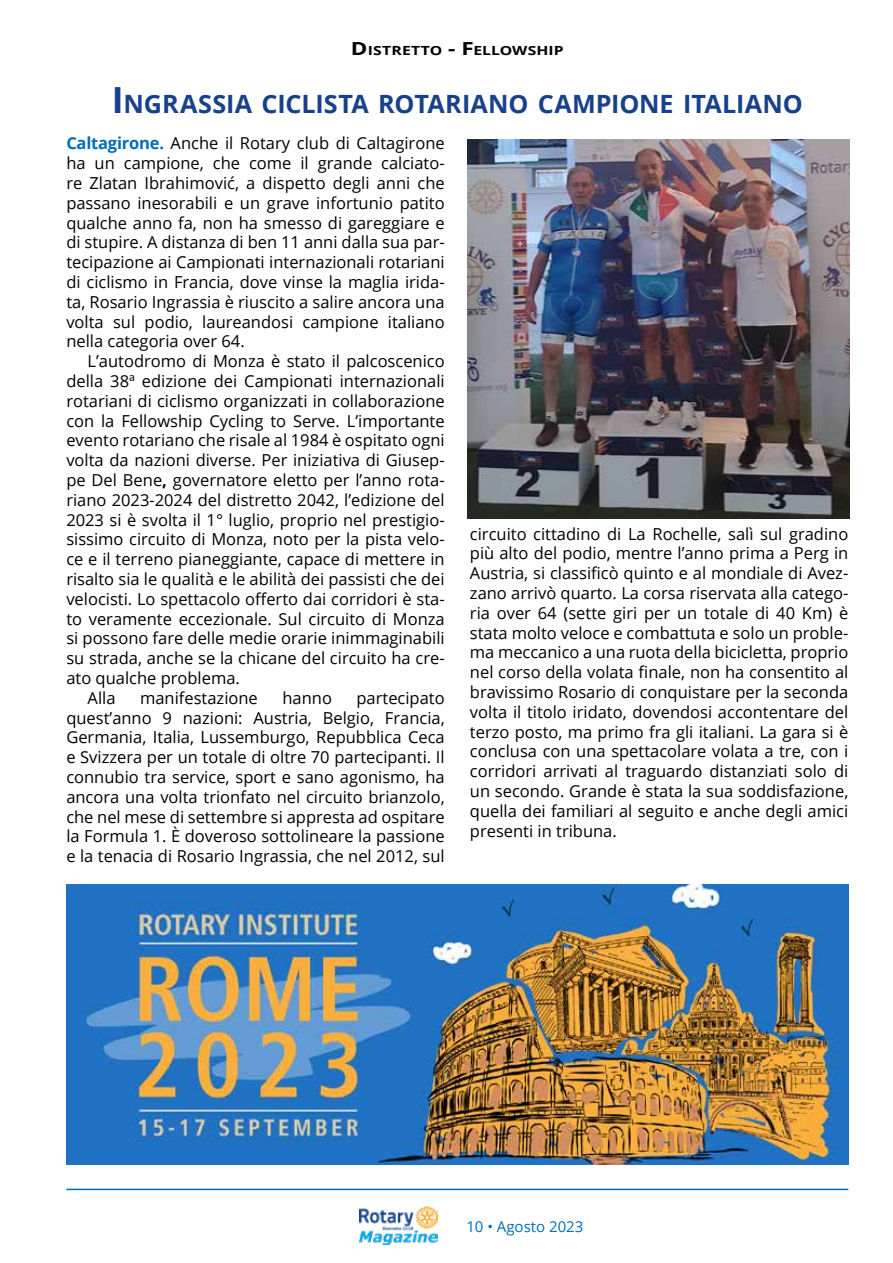
<style>
.page{position:relative;width:893px;height:1263px;background:#fff}
.page>*{position:absolute;margin:0;border:0;box-sizing:border-box;transform-origin:0 0}
.t1{font:700 25.2px "Open Sans";letter-spacing:-.005em;color:#17418a}
.t2{font:16.5px/19.8px "Open Sans";color:#000;text-align:justify}
.t3{font:15px "Open Sans";color:#006db8}
.t4{font:700 12.6px "Open Sans";letter-spacing:.005em;color:#000;scale:1.25 1}
.s1{font-size:18px}
.s2{font-size:36px}
.s3{font-weight:700;color:#006db8}
.s4{font-weight:700}
</style>
<div class="page">
<img style="left:359px;top:1206px;width:78px;height:39px">
<hr style="left:66px;top:1189px;width:782px;height:1px;background:#006db8">
<img style="left:468px;top:140px;width:381px;height:378px">
<img style="left:66px;top:884px;width:782px;height:280px">
<p class="t4" style="left:351px;top:42px;width:170px"><span class="s1">D</span> ISTRETTO <span class="s1">- F</span>ELLOWSHIP</p>
<p class="t1" style="left:112px;top:86px;width:692px"><span class="s2">I</span> NGRASSIA CICLISTA ROTARIANO CAMPIONE ITALIANO</p>
<p class="t2" style="left:66px;top:133px;width:380px"><span class="s3">Caltagirone.</span> Anche il Rotary club di Caltagirone</p>
<p class="t2" style="left:66px;top:153px;width:380px">ha un campione, che come il grande calciato-</p>
<p class="t2" style="left:66px;top:173px;width:380px">re Zlatan Ibrahimović, a dispetto degli anni che</p>
<p class="t2" style="left:66px;top:192px;width:380px">passano inesorabili e un grave infortunio patito</p>
<p class="t2" style="left:66px;top:212px;width:380px">qualche anno fa, non ha smesso di gareggiare e</p>
<p class="t2" style="left:66px;top:232px;width:380px">di stupire. A distanza di ben 11 anni dalla sua par-</p>
<p class="t2" style="left:66px;top:252px;width:380px">tecipazione ai Campionati internazionali rotariani</p>
<p class="t2" style="left:66px;top:272px;width:380px">di ciclismo in Francia, dove vinse la maglia irida-</p>
<p class="t2" style="left:66px;top:291px;width:380px">ta, Rosario Ingrassia è riuscito a salire ancora una</p>
<p class="t2" style="left:66px;top:311px;width:380px">volta sul podio, laureandosi campione italiano</p>
<p class="t2" style="left:66px;top:331px;width:180px">nella categoria over 64.</p>
<p class="t2" style="left:88px;top:351px;width:359px">L’autodromo di Monza è stato il palcoscenico</p>
<p class="t2" style="left:66px;top:371px;width:380px">della 38ª edizione dei Campionati internazionali</p>
<p class="t2" style="left:66px;top:390px;width:380px">rotariani di ciclismo organizzati in collaborazione</p>
<p class="t2" style="left:66px;top:410px;width:380px">con la Fellowship Cycling to Serve. L’importante</p>
<p class="t2" style="left:66px;top:430px;width:380px">evento rotariano che risale al 1984 è ospitato ogni</p>
<p class="t2" style="left:66px;top:450px;width:380px">volta da nazioni diverse. Per iniziativa di Giusep-</p>
<p class="t2" style="left:66px;top:470px;width:380px">pe Del Bene<span class="s4">,</span> governatore eletto per l’anno rota-</p>
<p class="t2" style="left:66px;top:489px;width:380px">riano 2023-2024 del distretto 2042, l’edizione del</p>
<p class="t2" style="left:66px;top:509px;width:380px">2023 si è svolta il 1° luglio, proprio nel prestigio-</p>
<p class="t2" style="left:66px;top:529px;width:380px">sissimo circuito di Monza, noto per la pista velo-</p>
<p class="t2" style="left:66px;top:549px;width:380px">ce e il terreno pianeggiante, capace di mettere in</p>
<p class="t2" style="left:66px;top:569px;width:380px">risalto sia le qualità e le abilità dei passisti che dei</p>
<p class="t2" style="left:66px;top:588px;width:380px">velocisti. Lo spettacolo offerto dai corridori è sta-</p>
<p class="t2" style="left:66px;top:608px;width:380px">to veramente eccezionale. Sul circuito di Monza</p>
<p class="t2" style="left:66px;top:628px;width:380px">si possono fare delle medie orarie inimmaginabili</p>
<p class="t2" style="left:66px;top:648px;width:380px">su strada, anche se la chicane del circuito ha cre-</p>
<p class="t2" style="left:66px;top:668px;width:175px">ato qualche problema.</p>
<p class="t2" style="left:88px;top:687px;width:29px">Alla</p>
<p class="t2" style="left:140px;top:687px;width:119px">manifestazione</p>
<p class="t2" style="left:282px;top:687px;width:51px">hanno</p>
<p class="t2" style="left:470px;top:523px;width:380px">circuito cittadino di La Rochelle, salì sul gradino più alto del podio, mentre l’anno prima a Perg in Austria, si classificò quinto e al mondiale di Avez&shy;zano arrivò quarto. La corsa riservata alla catego&shy;ria over 64 (sette giri per un totale di 40 Km) è stata molto veloce e combattuta e solo un proble&shy;ma meccanico a una ruota della bicicletta, proprio nel corso della volata finale, non ha consentito al bravissimo Rosario di conquistare per la seconda volta il titolo iridato, dovendosi accontentare del terzo posto, ma primo fra gli italiani. La gara si è conclusa con una spettacolare volata a tre, con i corridori arrivati al traguardo distanziati solo di un secondo. Grande è stata la sua soddisfazione, quella dei familiari al seguito e anche degli amici presenti in tribuna.</p>
<p class="t2" style="left:66px;top:687px;width:380px;text-indent:290px">partecipato quest’anno 9 nazioni: Austria, Belgio, Francia, Germania, Italia, Lussemburgo, Repubblica Ceca e Svizzera per un totale di oltre 70 partecipanti. Il connubio tra service, sport e sano agonismo, ha ancora una volta trionfato nel circuito brianzolo, che nel mese di settembre si appresta ad ospitare la Formula 1. È doveroso sottolineare la passione e la tenacia di Rosario Ingrassia, che nel 2012, sul</p>
<p class="t3" style="left:466px;top:1216px;width:119px">10 • Agosto 2023</p>
</div>
